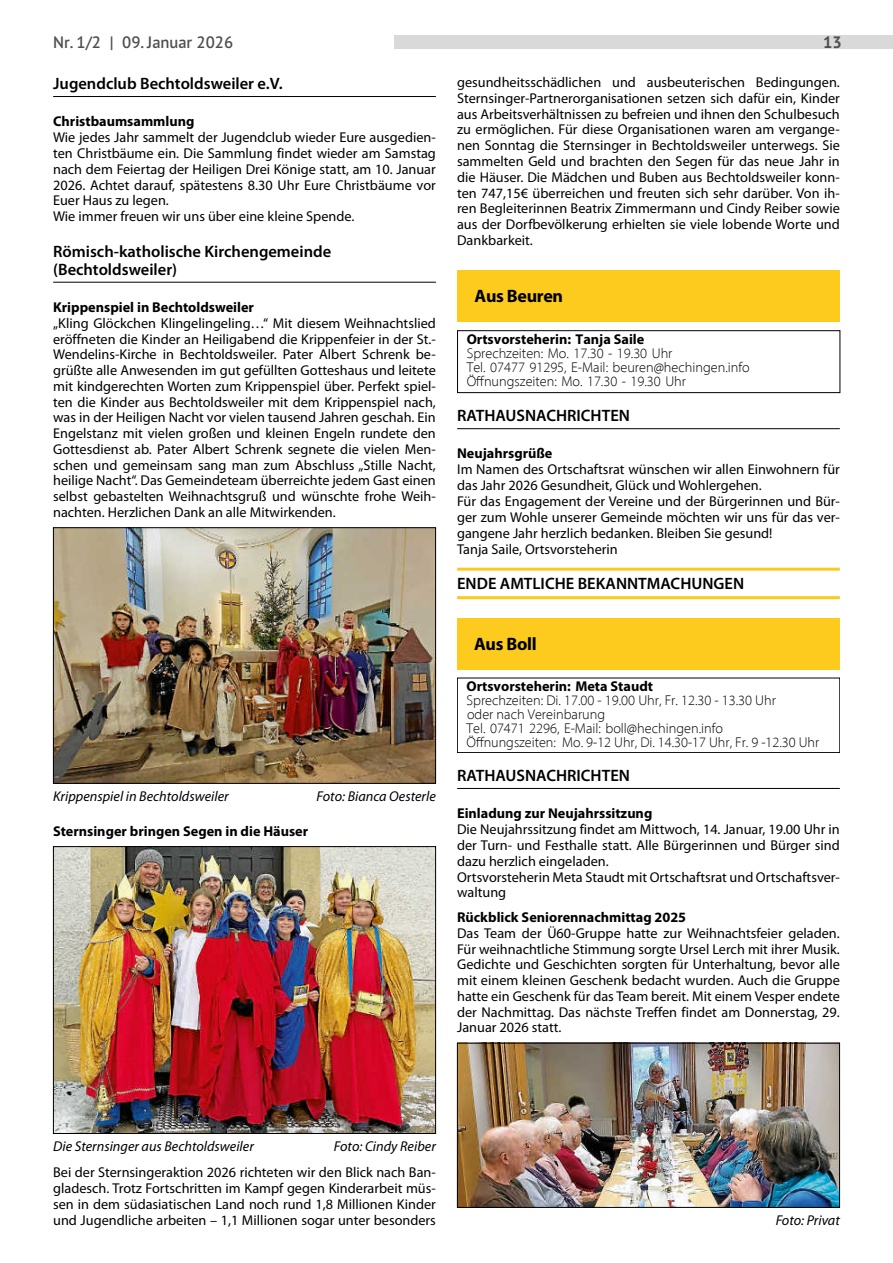
<style>
.page{position:relative;width:893px;height:1263px;background:#fff}
.page>*{position:absolute;margin:0;border:0;box-sizing:border-box;transform-origin:0 0}
.t1{font:700 18px "Myriad Pro";letter-spacing:-.02em;color:#000}
.NM_Rubrik{font:600 16.5px/18px "Myriad Pro";color:#000}
.NM_Rubrik_nach_Signet{font:600 16.5px "Myriad Pro";color:#000}
.NM_Rubrik_Ende_Amtlich{font:600 16.5px "Myriad Pro";color:#000}
.t2{font:600 16.5px "PT Sans Pro";color:#4e4e4d}
.t3{font:700 16.5px "PT Sans Pro";color:#4e4e4d}
.NM_Textblock{font:14.25px/15.8px "Myriad Pro";color:#000;text-align:justify}
.t4{font:300 14.25px/14px "Myriad Pro";color:#000}
.NM_Zwischenüberschrift{font:700 14.25px "Myriad Pro";color:#000}
.NM_Bild{font:italic 14.25px "Myriad Pro";color:#000}
.s1{font-weight:700}
</style>
<div class="page">
<div style="left:394px;top:35px;width:499px;height:13px;background:#d9d9d9"></div>
<hr style="left:53px;top:96px;width:383px;height:1px;background:#000">
<hr style="left:53px;top:282px;width:383px;height:1px;background:#000">
<img style="left:55px;top:529px;width:379px;height:253px">
<div style="left:53px;top:527px;width:383px;height:257px;border:1px solid #000"></div>
<img style="left:55px;top:848px;width:379px;height:284px">
<div style="left:53px;top:846px;width:383px;height:288px;border:1px solid #000"></div>
<hr style="left:457px;top:428px;width:383px;height:1px;background:#000">
<hr style="left:457px;top:568px;width:383px;height:3px;background:#fcca1e">
<hr style="left:457px;top:596px;width:383px;height:3px;background:#fcca1e">
<hr style="left:457px;top:788px;width:383px;height:1px;background:#000">
<div style="left:457px;top:330px;width:383px;height:63px;border:1px solid #000"></div>
<div style="left:457px;top:270px;width:383px;height:51px;background:#fccb1d"></div>
<div style="left:457px;top:678px;width:383px;height:75px;border:1px solid #000"></div>
<div style="left:457px;top:618px;width:383px;height:51px;background:#fccb1d"></div>
<img style="left:459px;top:1045px;width:379px;height:161px">
<div style="left:457px;top:1043px;width:383px;height:165px;border:1px solid #000"></div>
<p class="t2" style="left:53px;top:31px;width:182px">Nr. 1/2 | 09. Januar 2026</p>
<p class="t3" style="left:823px;top:31px;width:20px">13</p>
<p class="NM_Rubrik" style="left:53px;top:74px;width:231px">Jugendclub Bechtoldsweiler e.V.</p>
<p class="NM_Zwischenüberschrift" style="left:53px;top:112px;width:143px">Christbaumsammlung</p>
<p class="NM_Textblock" style="left:53px;top:129px;width:384px">Wie jedes Jahr sammelt der Jugendclub wieder Eure ausgedien&shy;ten Christbäume ein. Die Sammlung findet wieder am Samstag nach dem Feiertag der Heiligen Drei Könige statt, am 10. Januar 2026. Achtet darauf, spätestens 8.30 Uhr Eure Christbäume vor Euer Haus zu legen.</p>
<p class="NM_Textblock" style="left:53px;top:208px;width:303px">Wie immer freuen wir uns über eine kleine Spende.</p>
<p class="NM_Rubrik" style="left:53px;top:242px;width:280px">Römisch-katholische Kirchengemeinde (Bechtoldsweiler)</p>
<p class="NM_Zwischenüberschrift" style="left:53px;top:298px;width:202px">Krippenspiel in Bechtoldsweiler</p>
<p class="NM_Textblock" style="left:53px;top:315px;width:384px">„Kling Glöckchen Klingelingeling…“ Mit diesem Weihnachtslied eröffneten die Kinder an Heiligabend die Krippenfeier in der St.- Wendelins-Kirche in Bechtoldsweiler. Pater Albert Schrenk be&shy;grüßte alle Anwesenden im gut gefüllten Gotteshaus und leitete mit kindgerechten Worten zum Krippenspiel über. Perfekt spiel&shy;ten die Kinder aus Bechtoldsweiler mit dem Krippenspiel nach, was in der Heiligen Nacht vor vielen tausend Jahren geschah. Ein Engelstanz mit vielen großen und kleinen Engeln rundete den Gottesdienst ab. Pater Albert Schrenk segnete die vielen Men&shy;schen und gemeinsam sang man zum Abschluss „Stille Nacht, heilige Nacht“. Das Gemeindeteam überreichte jedem Gast einen selbst gebastelten Weihnachtsgruß und wünschte frohe Weih&shy;nachten. Herzlichen Dank an alle Mitwirkenden.</p>
<p class="NM_Textblock" style="left:457px;top:74px;width:384px">gesundheitsschädlichen und ausbeuterischen Bedingungen.<br>Sternsinger-Partnerorganisationen setzen sich dafür ein, Kinder aus Arbeitsverhältnissen zu befreien und ihnen den Schulbesuch zu ermöglichen. Für diese Organisationen waren am vergange&shy;nen Sonntag die Sternsinger in Bechtoldsweiler unterwegs. Sie sammelten Geld und brachten den Segen für das neue Jahr in die Häuser. Die Mädchen und Buben aus Bechtoldsweiler konn&shy;ten 747,15€ überreichen und freuten sich sehr darüber. Von ih&shy;ren Begleiterinnen Beatrix Zimmermann und Cindy Reiber sowie aus der Dorfbevölkerung erhielten sie viele lobende Worte und Dankbarkeit.</p>
<p class="t1" style="left:474px;top:284px;width:90px">Aus Beuren</p>
<p class="t4" style="left:467px;top:332px;width:285px"><span class="s1">Ortsvorsteherin: Tanja Saile<br></span>Sprechzeiten: Mo. 17.30 - 19.30 Uhr<br>Tel. 07477 91295, E-Mail: beuren@hechingen.info Öffnungszeiten: Mo. 17.30 - 19.30 Uhr</p>
<p class="NM_Rubrik_nach_Signet" style="left:457px;top:405px;width:174px">RATHAUSNACHRICHTEN</p>
<p class="NM_Zwischenüberschrift" style="left:457px;top:444px;width:97px">Neujahrsgrüße</p>
<p class="NM_Textblock" style="left:457px;top:461px;width:384px">Im Namen des Ortschaftsrat wünschen wir allen Einwohnern für das Jahr 2026 Gesundheit, Glück und Wohlergehen.</p>
<p class="NM_Textblock" style="left:457px;top:493px;width:384px">Für das Engagement der Vereine und der Bürgerinnen und Bür&shy;ger zum Wohle unserer Gemeinde möchten wir uns für das ver&shy;gangene Jahr herzlich bedanken. Bleiben Sie gesund!</p>
<p class="NM_Textblock" style="left:457px;top:541px;width:162px">Tanja Saile, Ortsvorsteherin</p>
<p class="NM_Rubrik_Ende_Amtlich" style="left:457px;top:573px;width:289px">ENDE AMTLICHE BEKANNTMACHUNGEN</p>
<p class="t1" style="left:474px;top:632px;width:64px">Aus Boll</p>
<p class="NM_Bild" style="left:53px;top:787px;width:177px">Krippenspiel in Bechtoldsweiler</p>
<p class="NM_Bild" style="left:317px;top:787px;width:121px">Foto: Bianca Oesterle</p>
<p class="NM_Zwischenüberschrift" style="left:53px;top:822px;width:257px">Sternsinger bringen Segen in die Häuser</p>
<p class="t4" style="left:467px;top:679px;width:311px"><span class="s1">Ortsvorsteherin: Meta Staudt<br></span>Sprechzeiten: Di. 17.00 - 19.00 Uhr, Fr. 12.30 - 13.30 Uhr</p>
<p class="t4" style="left:467px;top:721px;width:354px">Tel. 07471 2296, E-Mail: boll@hechingen.info<br>Öffnungszeiten: Mo. 9-12 Uhr, Di. 14.30-17 Uhr, Fr. 9 -12.30 Uhr</p>
<p class="t4" style="left:467px;top:707px;width:140px">oder nach Vereinbarung</p>
<p class="NM_Rubrik_nach_Signet" style="left:457px;top:765px;width:174px">RATHAUSNACHRICHTEN</p>
<p class="NM_Zwischenüberschrift" style="left:457px;top:804px;width:197px">Einladung zur Neujahrssitzung</p>
<p class="NM_Textblock" style="left:457px;top:821px;width:384px">Die Neujahrssitzung findet am Mittwoch, 14. Januar, 19.00 Uhr in der Turn- und Festhalle statt. Alle Bürgerinnen und Bürger sind dazu herzlich eingeladen.</p>
<p class="NM_Textblock" style="left:457px;top:869px;width:384px">Ortsvorsteherin Meta Staudt mit Ortschaftsrat und Ortschaftsver&shy;waltung</p>
<p class="NM_Zwischenüberschrift" style="left:457px;top:908px;width:231px">Rückblick Seniorennachmittag 2025</p>
<p class="NM_Textblock" style="left:457px;top:925px;width:384px">Das Team der Ü60-Gruppe hatte zur Weihnachtsfeier geladen.<br>Für weihnachtliche Stimmung sorgte Ursel Lerch mit ihrer Musik.<br>Gedichte und Geschichten sorgten für Unterhaltung, bevor alle mit einem kleinen Geschenk bedacht wurden. Auch die Gruppe hatte ein Geschenk für das Team bereit. Mit einem Vesper endete der Nachmittag. Das nächste Treffen findet am Donnerstag, 29.<br>Januar 2026 statt.</p>
<p class="NM_Bild" style="left:53px;top:1137px;width:202px">Die Sternsinger aus Bechtoldsweiler</p>
<p class="NM_Bild" style="left:334px;top:1137px;width:103px">Foto: Cindy Reiber</p>
<p class="NM_Textblock" style="left:53px;top:1164px;width:384px">Bei der Sternsingeraktion 2026 richteten wir den Blick nach Ban&shy;gladesch. Trotz Fortschritten im Kampf gegen Kinderarbeit müs&shy;sen in dem südasiatischen Land noch rund 1,8 Millionen Kinder und Jugendliche arbeiten – 1,1 Millionen sogar unter besonders</p>
<p class="NM_Bild" style="left:776px;top:1211px;width:66px">Foto: Privat</p>
</div>
